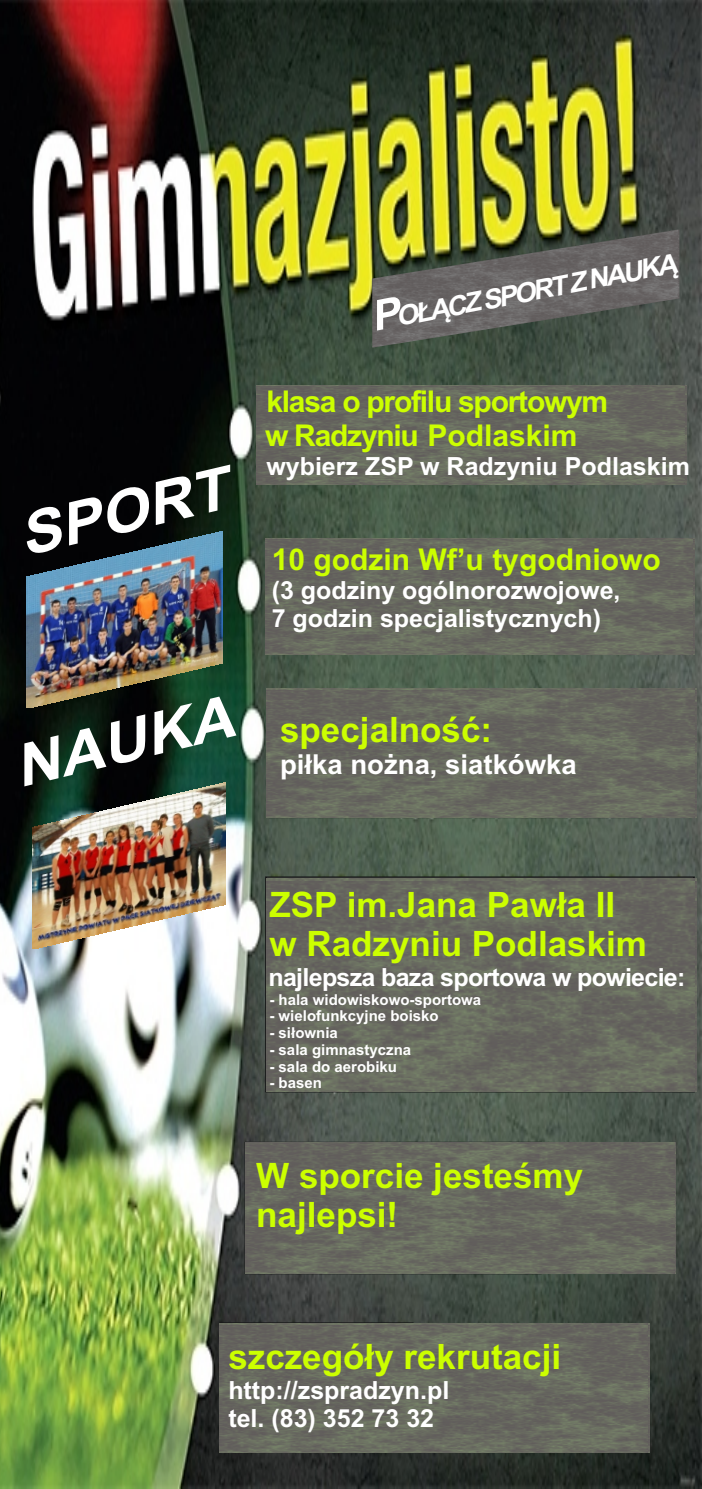
<style>
.page{position:relative;width:702px;height:1489px;background:#fff}
.page>*{position:absolute;margin:0;border:0;box-sizing:border-box;transform-origin:0 0}
.t1{font:italic 700 58.5px "Arial";color:#fff;scale:1.06 1}
.t2{font:italic 700 58.25px "Arial";color:#fff;scale:1.06 1}
.t3{font:700 35px/39px "Arial";color:#cf0}
.t4{font:700 30px/33.5px "Arial";letter-spacing:-.04em;color:#cf0}
.t5{font:700 30px "Arial";color:#cf0}
.t6{font:700 27.5px "Arial";color:#fff}
.t7{font:italic 700 27px "Arial";color:#fff;scale:1.04 1}
.t8{font:700 25px/28px "Arial";color:#fff}
.t9{font:700 25px "Arial";letter-spacing:-.03em;color:#fff}
.t10{font:700 15px "Arial";color:#fff}
.s1{font-size:41.75px}
</style>
<div class="page">
<img style="left:0;top:0;width:701px;height:1487px">
<svg style="left:372px;top:229px;width:307px;height:118px;background:#616353"></svg>
<svg style="left:257px;top:386px;width:429px;height:99px;background:#67685f"></svg>
<svg style="left:264px;top:875px;width:431px;height:218px;background:#3f463e"></svg>
<svg style="left:244px;top:1140px;width:298px;height:134px"></svg>
<svg style="left:219px;top:1321px;width:195px;height:131px"></svg>
<svg style="left:265px;top:538px;width:430px;height:116px;background:#67685f"></svg>
<svg style="left:266px;top:688px;width:430px;height:129px;background:#67695f"></svg>
<svg style="left:266px;top:878px;width:430px;height:213px;background:#67685f"></svg>
<svg style="left:245px;top:1142px;width:430px;height:131px;background:#67685f"></svg>
<svg style="left:219px;top:1323px;width:430px;height:128px;background:#67685f"></svg>
<img style="left:27px;top:531px;width:196px;height:177px">
<img style="left:32px;top:782px;width:193px;height:167px">
<h1 class="t1" style="left:15px;top:514px;width:202px;rotate:-13deg">SPORT</h1>
<h2 class="t2" style="left:10px;top:747px;width:212px;rotate:-14deg">NAUKA</h2>
<p class="t7" style="left:370px;top:312px;width:300px;rotate:-11deg"><span class="s1">P</span>OŁĄCZ SPORT Z NAUKĄ</p>
<p class="t4" style="left:265px;top:388px;width:344px">klasa o profilu sportowym w Radzyniu Podlaskim</p>
<p class="t8" style="left:266px;top:454px;width:425px">wybierz ZSP w Radzyniu Podlaskim</p>
<p class="t5" style="left:272px;top:548px;width:390px">10 godzin Wf’u tygodniowo</p>
<p class="t8" style="left:272px;top:579px;width:350px">(3 godziny ogólnorozwojowe,<br>7 godzin specjalistycznych)</p>
<h3 class="t3" style="left:280px;top:713px;width:214px">specjalność:</h3>
<p class="t6" style="left:280px;top:754px;width:298px">piłka nożna, siatkówka</p>
<h3 class="t3" style="left:269px;top:888px;width:379px">ZSP im.Jana Pawła II w Radzyniu Podlaskim</h3>
<p class="t9" style="left:268px;top:967px;width:418px">najlepsza baza sportowa w powiecie:</p>
<p class="t10" style="left:269px;top:993px;width:213px">- hala widowiskowo-sportowa</p>
<p class="t10" style="left:269px;top:1010px;width:171px">- wielofunkcyjne boisko</p>
<p class="t10" style="left:269px;top:1027px;width:70px">- siłownia</p>
<p class="t10" style="left:269px;top:1043px;width:143px">- sala gimnastyczna</p>
<p class="t10" style="left:269px;top:1060px;width:129px">- sala do aerobiku</p>
<p class="t10" style="left:269px;top:1077px;width:54px">- basen</p>
<h3 class="t3" style="left:256px;top:1158px;width:328px">W sporcie jesteśmy najlepsi!</h3>
<h3 class="t3" style="left:228px;top:1340px;width:334px">szczegóły rekrutacji</h3>
<p class="t8" style="left:228px;top:1378px;width:222px">http://zspradzyn.pl tel. (83) 352 73 32</p>
</div>
